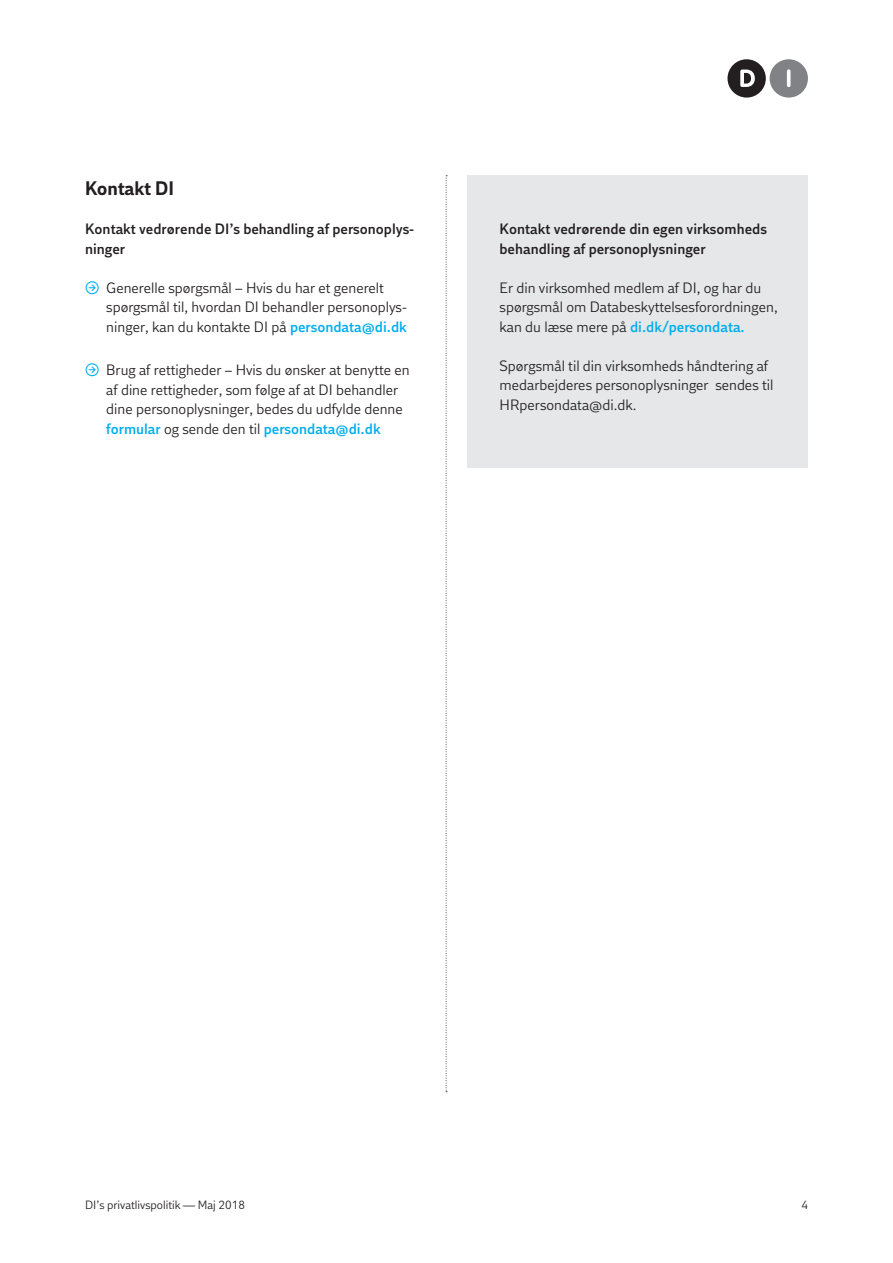
<style>
.page{position:relative;width:893px;height:1263px;background:#fff}
.page>*{position:absolute;margin:0;border:0;box-sizing:border-box;transform-origin:0 0}
.t1{font:700 19.5px "DI Sans";color:#231f20}
.t2{font:15px/19.5px "DI Sans";color:#231f20}
.t3{font:600 15px/19.5px "DI Sans";color:#231f20}
.t4{font:12px "DI Sans";color:#231f20}
.s1{font-family:"DI Stuff";color:#00aeef}
.s2{font-weight:600;color:#00aeef}
</style>
<div class="page">
<div style="left:727px;top:59px;width:39px;height:39px;background:#231f20;border-radius:50%"></div>
<svg style="left:740px;top:70px;width:15px;height:17px"></svg>
<div style="left:770px;top:59px;width:38px;height:39px;background:#808285;border-radius:50%"></div>
<hr style="left:787px;top:69px;width:3px;height:18px;background:#fff;border-radius:2px">
<div style="left:468px;top:176px;width:340px;height:292px;background:#e6e7e9"></div>
<svg style="left:446px;top:175px;width:1px;height:917px"></svg>
<h1 class="t1" style="left:85px;top:177px;width:91px">Kontakt DI</h1>
<p class="t3" style="left:85px;top:219px;width:331px">Kontakt vedrørende DI’s behandling af personoplys&shy;ninger</p>
<p class="t2" style="left:106px;top:278px;width:302px;text-indent:-21px"><span class="s1">&gt;</span> Generelle spørgsmål – Hvis du har et generelt spørgsmål til, hvordan DI behandler personoplys&shy;ninger, kan du kontakte DI på <span class="s2">persondata@di.dk</span></p>
<p class="t2" style="left:106px;top:361px;width:305px;text-indent:-21px"><span class="s1">&gt;</span> Brug af rettigheder – Hvis du ønsker at benytte en af dine rettigheder, som følge af at DI behandler dine personoplysninger, bedes du udfylde denne <span class="s2">formular</span> og sende den til <span class="s2">persondata@di.dk</span></p>
<p class="t3" style="left:500px;top:219px;width:269px">Kontakt vedrørende din egen virksomheds behandling af personoplysninger</p>
<p class="t2" style="left:500px;top:278px;width:280px">Er din virksomhed medlem af DI, og har du spørgsmål om Databeskyttelsesforordningen, kan du læse mere på <span class="s2">di.dk/persondata.</span></p>
<p class="t2" style="left:500px;top:356px;width:275px">Spørgsmål til din virksomheds håndtering af medarbejderes personoplysninger sendes til<br>HRpersondata@di.dk.</p>
<p class="t4" style="left:85px;top:1198px;width:161px">DI’s privatlivspolitik — Maj 2018</p>
<p class="t4" style="left:801px;top:1198px;width:8px">4</p>
</div>
